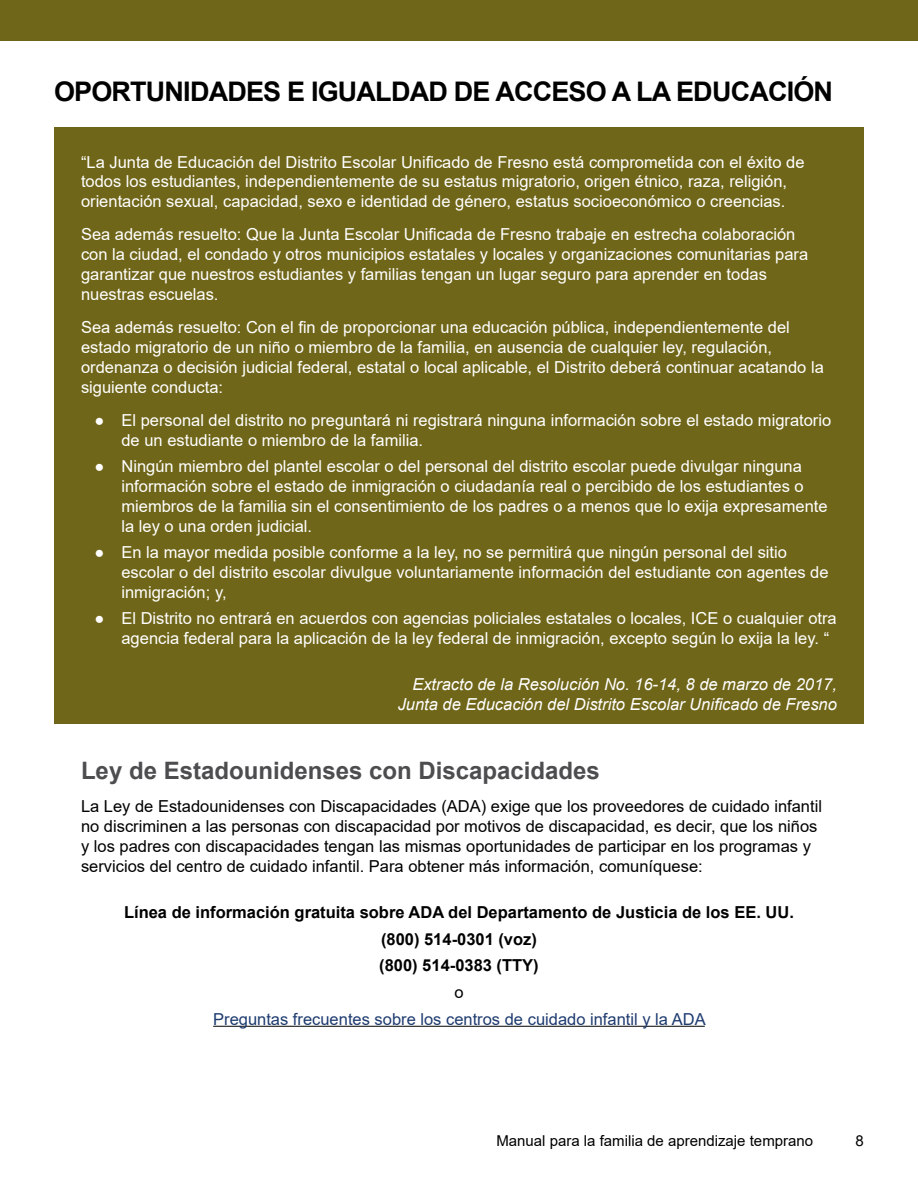
<style>
.page{position:relative;width:918px;height:1188px;background:#fff}
.page>*{position:absolute;margin:0;border:0;box-sizing:border-box;transform-origin:0 0}
.t1{font:700 27px "Arial";letter-spacing:-.03em;color:#000}
.t2{font:700 24px "Arial";color:#4d4d4f}
.t3{font:16.5px/19.8px "Arial";color:#fff}
.t4{font:16.5px/19.8px "Arial";color:#000}
.t5{font:700 16.5px/26.5px "Arial";color:#000;text-align:center}
.t6{font:italic 16.5px/19.8px "Arial";color:#fff;text-align:right}
.t7{font:16.5px "Arial";color:#1e3b6f}
.t8{font:15px "Arial";color:#000}
</style>
<div class="page">
<div style="left:54px;top:127px;width:810px;height:597px;background:#706619"></div>
<div style="left:0;top:0;width:918px;height:40px;background:#706619"></div>
<hr style="left:213px;top:1026px;width:492px;height:1px;background:#000">
<h1 class="t1" style="left:54px;top:72px;width:781px">OPORTUNIDADES E IGUALDAD DE ACCESO A LA EDUCACIÓN</h1>
<p class="t3" style="left:81px;top:152px;width:725px">“La Junta de Educación del Distrito Escolar Unificado de Fresno está comprometida con el éxito de todos los estudiantes, independientemente de su estatus migratorio, origen étnico, raza, religión, orientación sexual, capacidad, sexo e identidad de género, estatus socioeconómico o creencias.</p>
<p class="t3" style="left:81px;top:225px;width:729px">Sea además resuelto: Que la Junta Escolar Unificada de Fresno trabaje en estrecha colaboración con la ciudad, el condado y otros municipios estatales y locales y organizaciones comunitarias para garantizar que nuestros estudiantes y familias tengan un lugar seguro para aprender en todas nuestras escuelas.</p>
<p class="t3" style="left:81px;top:317px;width:744px">Sea además resuelto: Con el fin de proporcionar una educación pública, independientemente del estado migratorio de un niño o miembro de la familia, en ausencia de cualquier ley, regulación, ordenanza o decisión judicial federal, estatal o local aplicable, el Distrito deberá continuar acatando la siguiente conducta:</p>
<p class="t3" style="left:121px;top:410px;width:711px;text-indent:-27px">● El personal del distrito no preguntará ni registrará ninguna información sobre el estado migratorio de un estudiante o miembro de la familia.</p>
<p class="t3" style="left:121px;top:456px;width:708px;text-indent:-27px">● Ningún miembro del plantel escolar o del personal del distrito escolar puede divulgar ninguna información sobre el estado de inmigración o ciudadanía real o percibido de los estudiantes o miembros de la familia sin el consentimiento de los padres o a menos que lo exija expresamente la ley o una orden judicial.</p>
<p class="t3" style="left:121px;top:542px;width:709px;text-indent:-27px">● En la mayor medida posible conforme a la ley, no se permitirá que ningún personal del sitio escolar o del distrito escolar divulgue voluntariamente información del estudiante con agentes de inmigración; y,</p>
<p class="t3" style="left:121px;top:608px;width:717px;text-indent:-27px">● El Distrito no entrará en acuerdos con agencias policiales estatales o locales, ICE o cualquier otra agencia federal para la aplicación de la ley federal de inmigración, excepto según lo exija la ley. “</p>
<p class="t6" style="left:398px;top:675px;width:441px">Extracto de la Resolución No. 16-14, 8 de marzo de 2017,<br>Junta de Educación del Distrito Escolar Unificado de Fresno</p>
<h2 class="t2" style="left:81px;top:753px;width:520px">Ley de Estadounidenses con Discapacidades</h2>
<p class="t4" style="left:81px;top:796px;width:743px">La Ley de Estadounidenses con Discapacidades (ADA) exige que los proveedores de cuidado infantil no discriminen a las personas con discapacidad por motivos de discapacidad, es decir, que los niños y los padres con discapacidades tengan las mismas oportunidades de participar en los programas y servicios del centro de cuidado infantil. Para obtener más información, comuníquese:</p>
<p class="t5" style="left:124px;top:899px;width:671px">Línea de información gratuita sobre ADA del Departamento de Justicia de los EE. UU. (800) 514-0301 (voz)<br>(800) 514-0383 (TTY)</p>
<p class="t4" style="left:454px;top:982px;width:11px">o</p>
<p class="t7" style="left:213px;top:1007px;width:494px">Preguntas frecuentes sobre los centros de cuidado infantil y la ADA</p>
<p class="t8" style="left:496px;top:1130px;width:318px">Manual para la familia de aprendizaje temprano</p>
<p class="t8" style="left:856px;top:1130px;width:10px">8</p>
</div>
